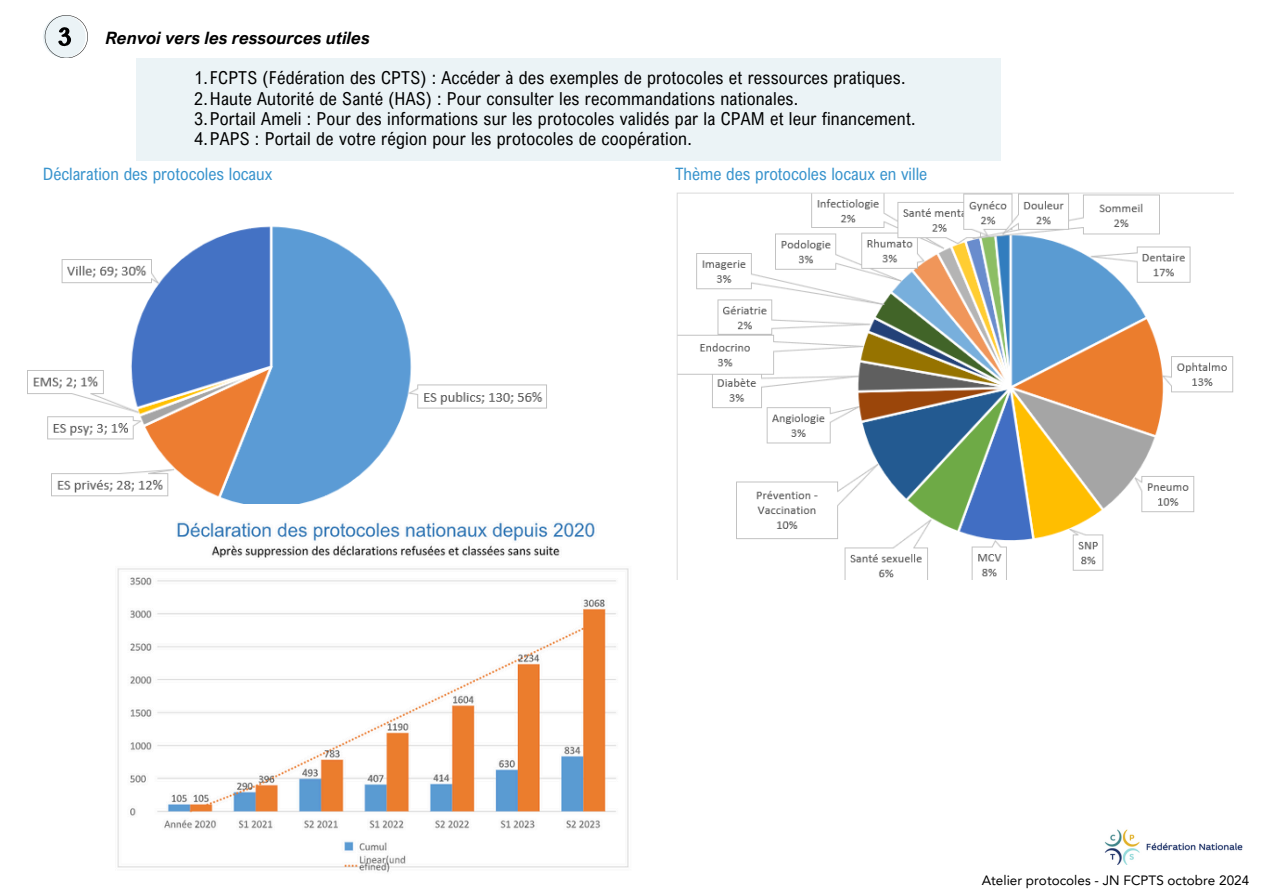
<style>
.page{position:relative;width:1263px;height:894px;background:#fff}
.page>*{position:absolute;margin:0;border:0;box-sizing:border-box;transform-origin:0 0}
.t1{font:17.85px "Arial Nova Cond";letter-spacing:.01em;color:#000}
.t2{font:17.1px "Arial Nova Cond";color:#3994cd}
.t3{font:italic 700 17.1px "Arial Nova";color:#000}
.t4{font:13.5px "Avenir LT Pro";color:#000}
</style>
<div class="page">
<div style="left:136px;top:58px;width:865px;height:103px;background:#ebf3f6"></div>
<svg style="left:43px;top:15px;width:45px;height:43px"></svg>
<img style="left:1104px;top:829px;width:139px;height:35px">
<img style="left:117px;top:522px;width:512px;height:351px">
<img style="left:28px;top:226px;width:519px;height:277px">
<img style="left:676px;top:192px;width:557px;height:387px">
<p class="t3" style="left:106px;top:27px;width:266px">Renvoi vers les ressources utiles</p>
<p class="t1" style="left:194px;top:67px;width:713px">1.FCPTS (Fédération des CPTS) : Accéder à des exemples de protocoles et ressources pratiques.</p>
<h2 class="t1" style="left:194px;top:87px;width:605px">2.Haute Autorité de Santé (HAS) : Pour consulter les recommandations nationales.</h2>
<h2 class="t1" style="left:194px;top:107px;width:723px">3.Portail Ameli : Pour des informations sur les protocoles validés par la CPAM et leur financement.</h2>
<p class="t1" style="left:194px;top:127px;width:499px">4.PAPS : Portail de votre région pour les protocoles de coopération.</p>
<p class="t2" style="left:43px;top:163px;width:231px">Déclaration des protocoles locaux</p>
<p class="t2" style="left:675px;top:163px;width:254px">Thème des protocoles locaux en ville</p>
<p class="t4" style="left:982px;top:875px;width:269px">Atelier protocoles - JN FCPTS octobre 2024</p>
</div>
